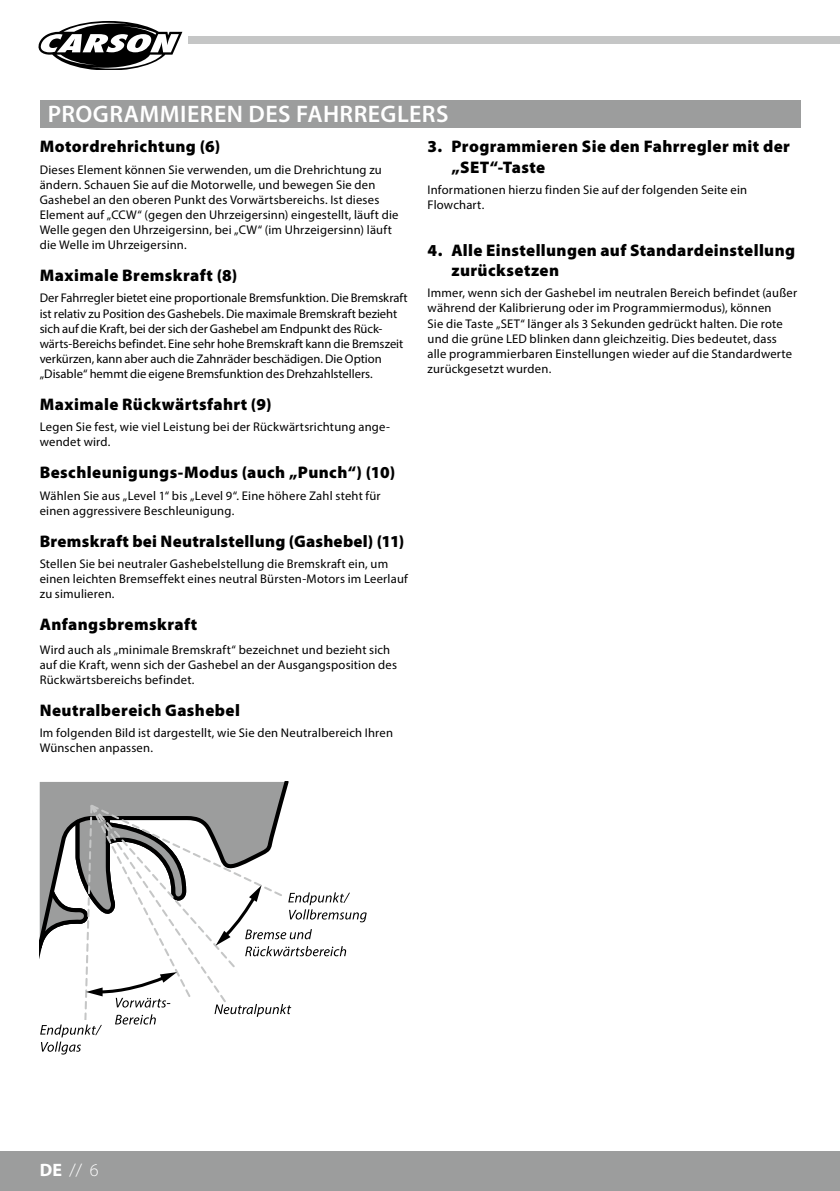
<style>
.page{position:relative;width:840px;height:1191px;background:#fff}
.page>*{position:absolute;margin:0;border:0;box-sizing:border-box;transform-origin:0 0}
.t1{font:600 24px "Myriad Pro";letter-spacing:.02em;color:#fff}
.t2{font:300 18px "Myriad Pro";color:#fff}
.t3{font:900 16.8px/20.2px "Myriad Pro";letter-spacing:.025em;color:#000}
.t4{font:12.6px/15.2px "Myriad Pro";letter-spacing:.015em;color:#000}
.t5{font:12.6px/15.2px "Myriad Pro";letter-spacing:-.005em;color:#000}
.s1{font-weight:700}
</style>
<div class="page">
<div style="left:0;top:1151px;width:839px;height:40px;background:#9c9d9d"></div>
<hr style="left:839px;top:1151px;width:1px;height:40px;background:#9c9d9d">
<div style="left:188px;top:36px;width:651px;height:8px;background:#c5c6c6"></div>
<svg style="left:38px;top:21px;width:145px;height:48px"></svg>
<div style="left:40px;top:100px;width:759px;height:28px;background:#9c9d9d"></div>
<div style="left:40px;top:782px;width:249px;height:21px;background:#9c9d9d"></div>
<svg style="left:40px;top:803px;width:326px;height:251px"></svg>
<h1 class="t1" style="left:48px;top:99px;width:402px">PROGRAMMIEREN DES FAHRREGLERS</h1>
<h3 class="t3" style="left:40px;top:136px;width:182px">Motordrehrichtung (6)</h3>
<p class="t4" style="left:40px;top:161px;width:360px">Dieses Element können Sie verwenden, um die Drehrichtung zu ändern. Schauen Sie auf die Motorwelle, und bewegen Sie den Gashebel an den oberen Punkt des Vorwärtsbereichs. Ist dieses Element auf „CCW“ (gegen den Uhrzeigersinn) eingestellt, läuft die Welle gegen den Uhrzeigersinn, bei „CW“ (im Uhrzeigersinn) läuft die Welle im Uhrzeigersinn.</p>
<h3 class="t3" style="left:40px;top:265px;width:199px">Maximale Bremskraft (8)</h3>
<p class="t5" style="left:40px;top:290px;width:369px">Der Fahrregler bietet eine proportionale Bremsfunktion. Die Bremskraft ist relativ zu Position des Gashebels. Die maximale Bremskraft bezieht sich auf die Kraft, bei der sich der Gashebel am Endpunkt des Rück&shy;wärts-Bereichs befindet. Eine sehr hohe Bremskraft kann die Bremszeit verkürzen, kann aber auch die Zahnräder beschädigen. Die Option „Disable“ hemmt die eigene Bremsfunktion des Drehzahlstellers.</p>
<h3 class="t3" style="left:40px;top:394px;width:233px">Maximale Rückwärtsfahrt (9)</h3>
<p class="t4" style="left:40px;top:419px;width:351px">Legen Sie fest, wie viel Leistung bei der Rückwärtsrichtung ange&shy;wendet wird.</p>
<h3 class="t3" style="left:40px;top:462px;width:357px">Beschleunigungs-Modus (auch „Punch“) (10)</h3>
<p class="t4" style="left:40px;top:487px;width:342px">Wählen Sie aus „Level 1“ bis „Level 9“. Eine höhere Zahl steht für einen aggressivere Beschleunigung.</p>
<h3 class="t3" style="left:40px;top:530px;width:366px">Bremskraft bei Neutralstellung (Gashebel) (11)</h3>
<p class="t4" style="left:40px;top:556px;width:369px">Stellen Sie bei neutraler Gashebelstellung die Bremskraft ein, um einen leichten Bremseffekt eines neutral Bürsten-Motors im Leerlauf zu simulieren.</p>
<h3 class="t3" style="left:40px;top:613px;width:159px">Anfangsbremskraft</h3>
<p class="t4" style="left:40px;top:642px;width:359px">Wird auch als „minimale Bremskraft“ bezeichnet und bezieht sich auf die Kraft, wenn sich der Gashebel an der Ausgangsposition des<br>Rückwärtsbereichs befindet.</p>
<h3 class="t3" style="left:40px;top:699px;width:202px">Neutralbereich Gashebel</h3>
<p class="t4" style="left:40px;top:725px;width:354px">Im folgenden Bild ist dargestellt, wie Sie den Neutralbereich Ihren<br>Wünschen anpassen.</p>
<h3 class="t3" style="left:451px;top:136px;width:340px;text-indent:-24px">3. Programmieren Sie den Fahrregler mit der „SET“-Taste</h3>
<p class="t4" style="left:427px;top:182px;width:321px">Informationen hierzu finden Sie auf der folgenden Seite ein<br>Flowchart.</p>
<h3 class="t3" style="left:451px;top:240px;width:345px;text-indent:-24px">4. Alle Einstellungen auf Standardeinstellung zurücksetzen</h3>
<p class="t4" style="left:427px;top:285px;width:371px">Immer, wenn sich der Gashebel im neutralen Bereich befindet (außer während der Kalibrierung oder im Programmiermodus), können<br>Sie die Taste „SET“ länger als 3 Sekunden gedrückt halten. Die rote und die grüne LED blinken dann gleichzeitig. Dies bedeutet, dass alle programmierbaren Einstellungen wieder auf die Standardwerte zurückgesetzt wurden.</p>
<h2 class="t2" style="left:40px;top:1159px;width:60px"><span class="s1">DE</span> // 6</h2>
</div>
